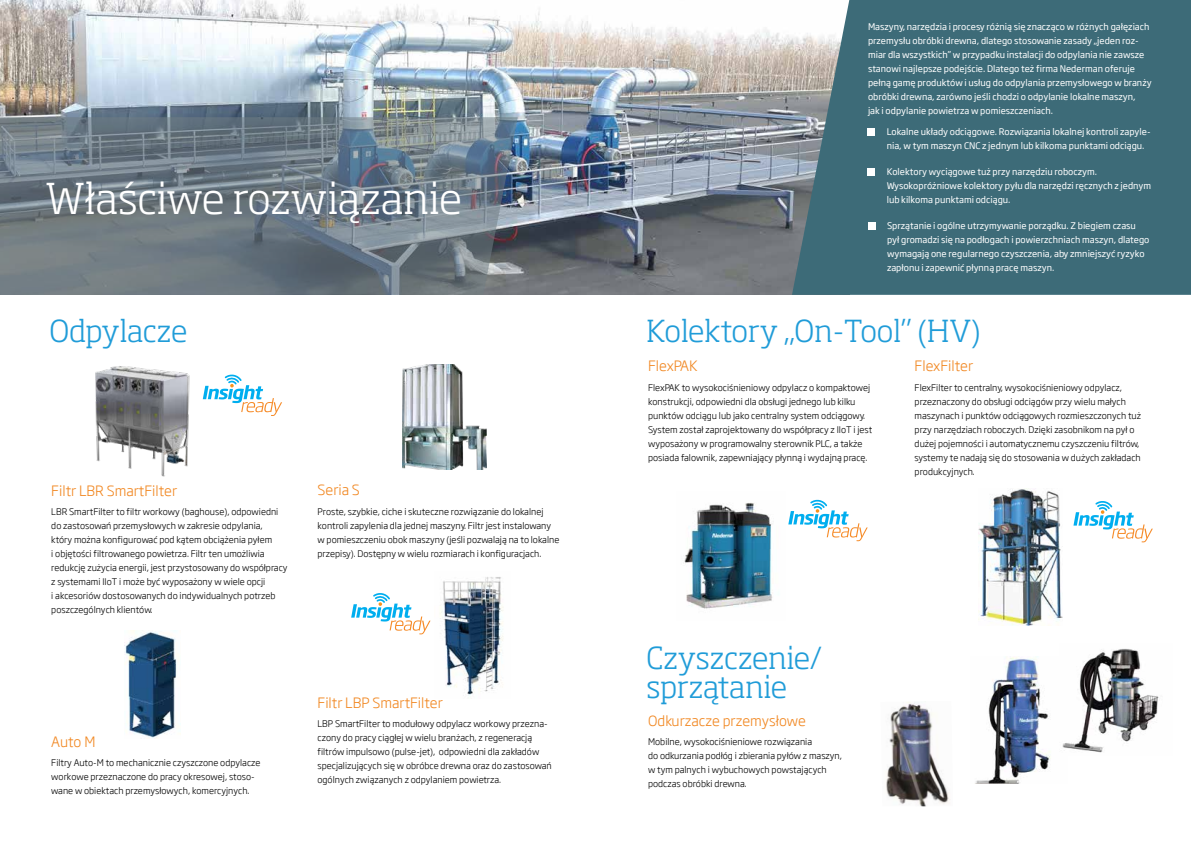
<style>
.page{position:relative;width:1191px;height:842px;background:#fff}
.page>*{position:absolute;margin:0;border:0;box-sizing:border-box;transform-origin:0 0}
.t1{font:300 42px "Soho Pro";color:#fff}
.t2{font:300 30px "Soho Std";color:#209cd8}
.t3{font:300 30px/29px "Soho Pro";letter-spacing:-.005em;color:#209cd8}
.t4{font:300 14px "Soho Gothic Pro";color:#f18721}
.t5{font:300 9px/14px "Soho Gothic Pro";color:#000}
.t6{font:9px/14px "Soho Gothic Pro";color:#fff}
</style>
<div class="page">
<img style="left:440px;top:577px;width:63px;height:119px">
<img style="left:0;top:0;width:792px;height:295px">
<svg style="left:0;top:117px;width:518px;height:178px"></svg>
<svg style="left:792px;top:0;width:399px;height:295px;fill:#3d6b78"></svg>
<div style="left:867px;top:128px;width:7px;height:7px;background:#fff"></div>
<div style="left:867px;top:169px;width:7px;height:7px;background:#fff"></div>
<img style="left:95px;top:366px;width:108px;height:111px">
<img style="left:125px;top:631px;width:52px;height:108px">
<img style="left:403px;top:365px;width:84px;height:104px">
<svg style="left:203px;top:374px;width:79px;height:42px"></svg>
<svg style="left:351px;top:593px;width:79px;height:41px"></svg>
<img style="left:684px;top:503px;width:89px;height:106px">
<img style="left:978px;top:488px;width:84px;height:137px">
<img style="left:886px;top:702px;width:64px;height:104px">
<img style="left:975px;top:657px;width:76px;height:127px">
<svg style="left:788px;top:499px;width:79px;height:42px"></svg>
<svg style="left:1073px;top:501px;width:79px;height:41px"></svg>
<img style="left:1062px;top:648px;width:97px;height:105px">
<div style="left:868px;top:222px;width:7px;height:7px;background:#fff"></div>
<h1 class="t1" style="left:45px;top:166px;width:418px">Właściwe rozwiązanie</h1>
<h2 class="t2" style="left:49px;top:312px;width:139px">Odpylacze</h2>
<h3 class="t4" style="left:51px;top:479px;width:127px">Filtr LBR SmartFilter</h3>
<p class="t5" style="left:51px;top:504px;width:238px">LBR SmartFilter to filtr workowy (baghouse), odpowiedni do zastosowań przemysłowych w zakresie odpylania,<br>który można konfigurować pod kątem obciążenia pyłem<br>i objętości filtrowanego powietrza. Filtr ten umożliwia redukcję zużycia energii, jest przystosowany do współpracy z systemami IIoT i może być wyposażony w wiele opcji<br>i akcesoriów dostosowanych do indywidualnych potrzeb poszczególnych klientów.</p>
<h3 class="t4" style="left:317px;top:479px;width:44px">Seria S</h3>
<p class="t5" style="left:317px;top:504px;width:243px">Proste, szybkie, ciche i skuteczne rozwiązanie do lokalnej kontroli zapylenia dla jednej maszyny. Filtr jest instalowany w pomieszczeniu obok maszyny (jeśli pozwalają na to lokalne przepisy). Dostępny w wielu rozmiarach i konfiguracjach.</p>
<h3 class="t4" style="left:51px;top:731px;width:46px">Auto M</h3>
<p class="t5" style="left:51px;top:755px;width:211px">Filtry Auto-M to mechanicznie czyszczone odpylacze workowe przeznaczone do pracy okresowej, stoso&shy;wane w obiektach przemysłowych, komercyjnych.</p>
<h3 class="t4" style="left:317px;top:691px;width:127px">Filtr LBP SmartFilter</h3>
<p class="t5" style="left:317px;top:716px;width:236px">LBP SmartFilter to modułowy odpylacz workowy przezna&shy;czony do pracy ciągłej w wielu branżach, z regeneracją filtrów impulsowo (pulse-jet), odpowiedni dla zakładów specjalizujących się w obróbce drewna oraz do zastosowań ogólnych związanych z odpylaniem powietrza.</p>
<p class="t6" style="left:868px;top:19px;width:285px">Maszyny, narzędzia i procesy różnią się znacząco w różnych gałęziach przemysłu obróbki drewna, dlatego stosowanie zasady „jeden roz&shy;miar dla wszystkich” w przypadku instalacji do odpylania nie zawsze stanowi najlepsze podejście. Dlatego też firma Nederman oferuje pełną gamę produktów i usług do odpylania przemysłowego w branży obróbki drewna, zarówno jeśli chodzi o odpylanie lokalne maszyn,<br>jak i odpylanie powietrza w pomieszczeniach.</p>
<p class="t6" style="left:886px;top:124px;width:265px">Lokalne układy odciągowe. Rozwiązania lokalnej kontroli zapyle&shy;nia, w tym maszyn CNC z jednym lub kilkoma punktami odciągu.</p>
<p class="t6" style="left:886px;top:164px;width:266px">Kolektory wyciągowe tuż przy narzędziu roboczym.<br>Wysokopróżniowe kolektory pyłu dla narzędzi ręcznych z jednym lub kilkoma punktami odciągu.</p>
<p class="t6" style="left:887px;top:218px;width:264px">Sprzątanie i ogólne utrzymywanie porządku. Z biegiem czasu pył gromadzi się na podłogach i powierzchniach maszyn, dlatego wymagają one regularnego czyszczenia, aby zmniejszyć ryzyko zapłonu i zapewnić płynną pracę maszyn.</p>
<h2 class="t2" style="left:646px;top:312px;width:336px">Kolektory „On-Tool” (HV)</h2>
<h3 class="t4" style="left:648px;top:355px;width:51px">FlexPAK</h3>
<p class="t5" style="left:648px;top:380px;width:226px">FlexPAK to wysokociśnieniowy odpylacz o kompaktowej konstrukcji, odpowiedni dla obsługi jednego lub kilku punktów odciągu lub jako centralny system odciągowy.<br>System został zaprojektowany do współpracy z IIoT i jest wyposażony w programowalny sterownik PLC, a także posiada falownik, zapewniający płynną i wydajną pracę.</p>
<h3 class="t4" style="left:914px;top:355px;width:60px">FlexFilter</h3>
<p class="t5" style="left:914px;top:380px;width:228px">FlexFilter to centralny, wysokociśnieniowy odpylacz, przeznaczony do obsługi odciągów przy wielu małych maszynach i punktów odciągowych rozmieszczonych tuż przy narzędziach roboczych. Dzięki zasobnikom na pył o dużej pojemności i automatycznemu czyszczeniu filtrów, systemy te nadają się do stosowania w dużych zakładach produkcyjnych.</p>
<h2 class="t3" style="left:646px;top:640px;width:177px">Czyszczenie/ sprzątanie</h2>
<h3 class="t4" style="left:648px;top:709px;width:159px">Odkurzacze przemysłowe</h3>
<p class="t5" style="left:648px;top:734px;width:195px">Mobilne, wysokociśnieniowe rozwiązania<br>do odkurzania podłóg i zbierania pyłów z maszyn, w tym palnych i wybuchowych powstających podczas obróbki drewna.</p>
</div>
